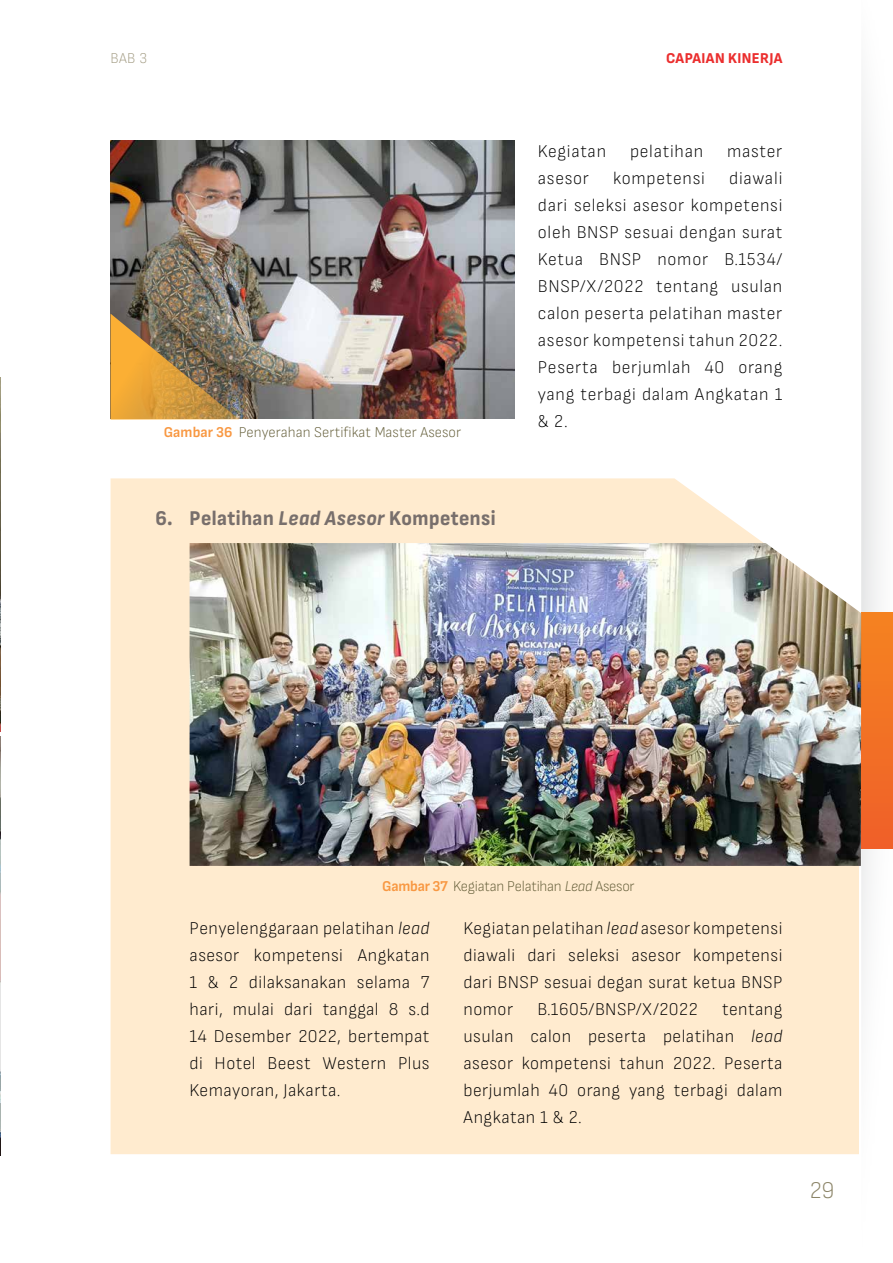
<style>
.page{position:relative;width:893px;height:1263px;background:#fff}
.page>*{position:absolute;margin:0;border:0;box-sizing:border-box;transform-origin:0 0}
.t1{font:300 semi-condensed 24px "Sofia Sans";color:#8b8467}
.t2{font:800 semi-condensed 21px "Sofia Sans";letter-spacing:.025em;color:#786f6c;scale:.96 1}
.t3{font:300 semi-condensed 18px/27px "Sofia Sans";letter-spacing:.025em;color:#000;text-align:justify}
.t4{font:300 semi-condensed 15px "Sofia Sans";color:#635d38}
.t5{font:800 semi-condensed 15px "Sofia Sans";letter-spacing:.025em;color:#eb2e2e}
.t6{font:300 semi-condensed 15px "Sofia Sans";color:#a39c84}
.s1{font-weight:700;color:#f89842}
.s2{font-style:italic}
.s3{font-weight:400;font-style:italic}
</style>
<div class="page">
<svg style="left:861px;top:85px;width:32px;height:907px"></svg>
<div style="left:861px;top:612px;width:32px;height:236px;background:linear-gradient(to bottom,#f58321,#f06029)"></div>
<div style="left:111px;top:478px;width:748px;height:676px;background:#ffebcf"></div>
<img style="left:111px;top:140px;width:403px;height:279px">
<img style="left:0;top:737px;width:1px;height:419px">
<img style="left:0;top:377px;width:1px;height:354px">
<img style="left:190px;top:543px;width:671px;height:323px">
<img style="left:111px;top:314px;width:128px;height:106px">
<p class="t6" style="left:111px;top:49px;width:38px">BAB 3</p>
<p class="t5" style="left:666px;top:49px;width:118px">CAPAIAN KINERJA</p>
<p class="t4" style="left:164px;top:424px;width:299px"><span class="s1">Gambar 36</span> Penyerahan Sertifikat Master Asesor</p>
<p class="t2" style="left:156px;top:507px;width:356px">6. Pelatihan <span class="s2">Lead Asesor</span> Kompetensi</p>
<p class="t3" style="left:538px;top:137px;width:70px">Kegiatan</p>
<p class="t3" style="left:630px;top:137px;width:75px">pelatihan</p>
<p class="t3" style="left:727px;top:137px;width:57px">master</p>
<p class="t3" style="left:538px;top:164px;width:52px">asesor</p>
<p class="t3" style="left:613px;top:164px;width:93px">kompetensi</p>
<p class="t3" style="left:538px;top:164px;width:246px;text-indent:191px">diawali dari seleksi asesor kompetensi oleh BNSP sesuai dengan surat Ketua BNSP nomor B.1534/ BNSP/X/2022 tentang usulan calon peserta pelatihan master asesor kompetensi tahun 2022.<br>Peserta berjumlah 40 orang yang terbagi dalam Angkatan 1 &amp; 2.</p>
<p class="t4" style="left:382px;top:877px;width:254px"><span class="s1">Gambar 37</span> Kegiatan Pelatihan <span class="s3">Lead</span> Asesor</p>
<p class="t3" style="left:190px;top:915px;width:241px">Penyelenggaraan pelatihan <span class="s3">lead </span>asesor kompetensi Angkatan 1 &amp; 2 dilaksanakan selama 7 hari, mulai dari tanggal 8 s.d 14 Desember 2022, bertempat di Hotel Beest Western Plus Kemayoran, Jakarta.</p>
<p class="t3" style="left:463px;top:915px;width:320px">Kegiatan pelatihan <span class="s3">lead</span> asesor kompetensi diawali dari seleksi asesor kompetensi dari BNSP sesuai degan surat ketua BNSP nomor</p>
<p class="t3" style="left:537px;top:996px;width:162px">B.1605/BNSP/X/2022</p>
<p class="t3" style="left:463px;top:996px;width:320px;text-indent:258px">tentang usulan calon peserta pelatihan <span class="s3">lead </span>asesor kompetensi tahun 2022. Peserta berjumlah 40 orang yang terbagi dalam Angkatan 1 &amp; 2.</p>
<h1 class="t1" style="left:809px;top:1176px;width:27px">29</h1>
</div>
